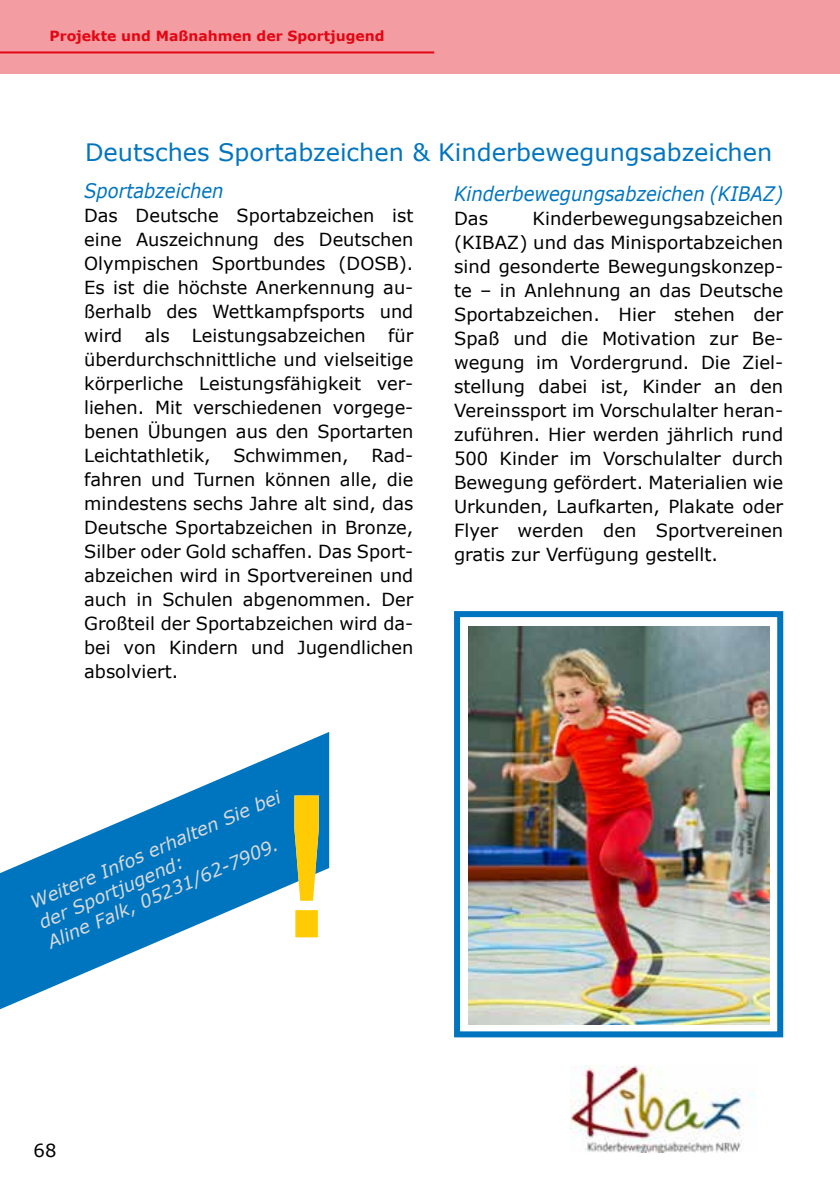
<style>
.page{position:relative;width:840px;height:1191px;background:#fff}
.page>*{position:absolute;margin:0;border:0;box-sizing:border-box;transform-origin:0 0}
.t1{font:24px "Verdana";color:#0075bf}
.t2{font:italic 20px "Verdana";color:#0075bf;scale:.9 1}
.t3{font:18px/24px "Verdana";color:#000;text-align:justify}
.t4{font:italic 18px/21.6px "Verdana";color:#dadada}
.t5{font:700 14px "Verdana";color:#e30613}
</style>
<div class="page">
<img style="left:570px;top:1065px;width:185px;height:87px">
<div style="left:454px;top:611px;width:328px;height:426px;border:6px solid #0075bf"></div>
<img style="left:468px;top:626px;width:300px;height:398px">
<svg style="left:0;top:732px;width:329px;height:277px"></svg>
<svg style="left:294px;top:795px;width:24px;height:142px;background:#f0cd33"></svg>
<div style="left:0;top:0;width:839px;height:74px;background:#f39ca1"></div>
<hr style="left:0;top:51px;width:434px;height:2px;background:#e30613">
<p class="t5" style="left:49px;top:27px;width:336px">Projekte und Maßnahmen der Sportjugend</p>
<h1 class="t1" style="left:85px;top:137px;width:688px">Deutsches Sportabzeichen &amp; Kinderbewegungsabzeichen</h1>
<p class="t2" style="left:84px;top:178px;width:156px">Sportabzeichen</p>
<p class="t3" style="left:84px;top:204px;width:330px">Das Deutsche Sportabzeichen ist eine Auszeichnung des Deutschen Olympischen Sportbundes (DOSB).<br>Es ist die höchste Anerkennung au&shy;ßerhalb des Wettkampfsports und wird als Leistungsabzeichen für überdurchschnittliche und vielseitige körperliche Leistungsfähigkeit ver&shy;liehen. Mit verschiedenen vorgege&shy;benen Übungen aus den Sportarten Leichtathletik,</p>
<p class="t2" style="left:454px;top:181px;width:367px">Kinderbewegungsabzeichen (KIBAZ)</p>
<p class="t3" style="left:454px;top:207px;width:36px">Das</p>
<p class="t3" style="left:454px;top:207px;width:330px;text-indent:78px">Kinderbewegungsabzeichen (KIBAZ) und das Minisportabzeichen sind gesonderte Bewegungskonzep&shy;te – in Anlehnung an das Deutsche Sportabzeichen. Hier stehen der Spaß und die Motivation zur Be&shy;wegung im Vordergrund. Die Ziel&shy;stellung dabei ist, Kinder an den Vereinssport im Vorschulalter heran&shy;zuführen. Hier werden jährlich rund 500 Kinder im Vorschulalter durch Bewegung gefördert. Materialien wie Urkunden, Laufkarten, Plakate oder Flyer werden den Sportvereinen gratis zur Verfügung gestellt.</p>
<p class="t3" style="left:84px;top:444px;width:330px;text-indent:287px">Rad&shy;fahren und Turnen können alle, die mindestens sechs Jahre alt sind, das Deutsche Sportabzeichen in Bronze, Silber oder Gold schaffen. Das Sport&shy;abzeichen wird in Sportvereinen und auch in Schulen abgenommen. Der Großteil der Sportabzeichen wird da&shy;bei von Kindern und Jugendlichen absolviert.</p>
<p class="t3" style="left:233px;top:444px;width:117px">Schwimmen,</p>
<p class="t4" style="left:27px;top:892px;width:272px;rotate:-23deg">Weitere Infos erhalten Sie bei der Sportjugend:<br>Aline Falk, 05231/62-7909.</p>
<p class="t3" style="left:34px;top:1138px;width:24px">68</p>
</div>
